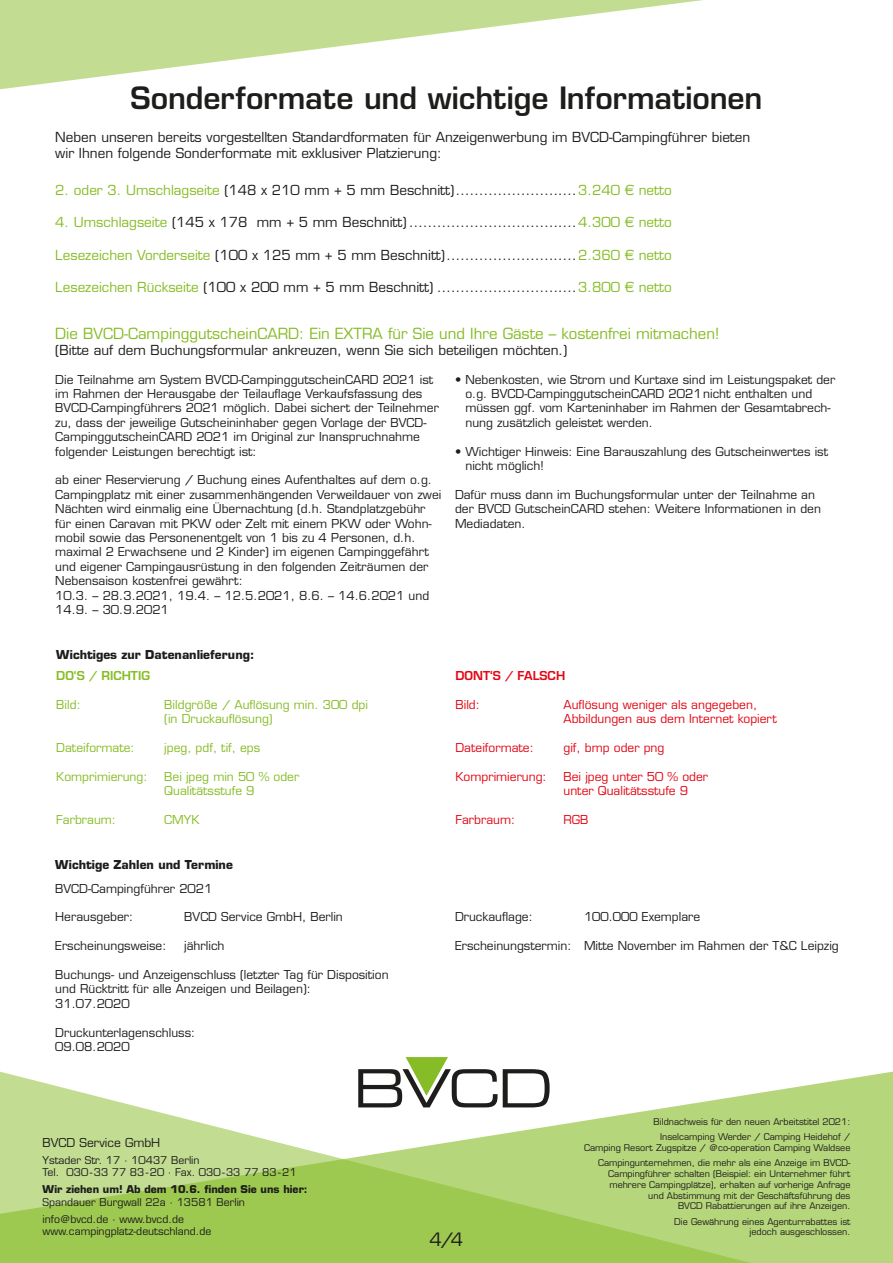
<style>
.page{position:relative;width:893px;height:1263px;background:#fff}
.page>*{position:absolute;margin:0;border:0;box-sizing:border-box;transform-origin:0 0}
.t1{font:600 30px "Eurostile LT";color:#1d1d1b}
.t2{font:18px "Eurostile LT";color:#1d1d1b}
.t3{font:15px "Eurostile LT";color:#86bc25}
.t4{font:13.5px/16.2px "Eurostile LT";color:#1d1d1b}
.t5{font:12px/14.4px "Eurostile LT";color:#1d1d1b}
.t6{font:12px/14.4px "Eurostile LT";color:#e30613}
.t7{font:12px/14.4px "Eurostile LT";color:#86bc25}
.t8{font:700 12px "Eurostile LT";color:#1d1d1b}
.t9{font:600 12px "Eurostile LT";color:#e30613}
.t10{font:600 12px "Eurostile LT";color:#86bc25}
.t11{font:10.5px/12.6px "Eurostile LT";color:#1d1d1b}
.t12{font:700 10.5px "Eurostile LT";color:#1d1d1b}
.t13{font:9px/10.8px "Eurostile LT";color:#1d1d1b;text-align:right}
.s1{color:#86bc25}
</style>
<div class="page">
<svg style="left:0;top:0;width:703px;height:89px"></svg>
<svg style="left:0;top:1071px;width:893px;height:192px"></svg>
<svg style="left:358px;top:1057px;width:192px;height:50px"></svg>
<h1 class="t1" style="left:131px;top:79px;width:633px">Sonderformate und wichtige Informationen</h1>
<p class="t4" style="left:55px;top:129px;width:697px">Neben unseren bereits vorgestellten Standardformaten für Anzeigenwerbung im BVCD-Campingführer bieten wir Ihnen folgende Sonderformate mit exklusiver Platzierung:</p>
<p class="t4" style="left:55px;top:182px;width:618px"><span class="s1">2. oder 3. Umschlagseite</span> (148 x 210 mm + 5 mm Beschnitt)..........................<span class="s1">3.240 € netto</span></p>
<p class="t4" style="left:55px;top:214px;width:618px"><span class="s1">4. Umschlagseite</span> (145 x 178 mm + 5 mm Beschnitt) ....................................<span class="s1">4.300 € netto</span></p>
<p class="t4" style="left:55px;top:247px;width:618px"><span class="s1">Lesezeichen Vorderseite</span> (100 x 125 mm + 5 mm Beschnitt)............................<span class="s1">2.360 € netto</span></p>
<p class="t4" style="left:55px;top:279px;width:618px"><span class="s1">Lesezeichen Rückseite</span> (100 x 200 mm + 5 mm Beschnitt) ..............................<span class="s1">3.800 € netto</span></p>
<p class="t3" style="left:55px;top:324px;width:665px">Die BVCD-CampinggutscheinCARD: Ein EXTRA für Sie und Ihre Gäste – kostenfrei mitmachen!</p>
<p class="t4" style="left:55px;top:342px;width:514px">(Bitte auf dem Buchungsformular ankreuzen, wenn Sie sich beteiligen möchten.)</p>
<p class="t5" style="left:55px;top:372px;width:385px">Die Teilnahme am System BVCD-CampinggutscheinCARD 2021 ist im Rahmen der Herausgabe der Teilauflage Verkaufsfassung des BVCD-Campingführers 2021 möglich. Dabei sichert der Teilnehmer zu, dass der jeweilige Gutscheininhaber gegen Vorlage der BVCD-CampinggutscheinCARD 2021 im Original zur Inanspruchnahme folgender Leistungen berechtigt ist:</p>
<p class="t5" style="left:55px;top:473px;width:388px">ab einer Reservierung / Buchung eines Aufenthaltes auf dem o.g.<br>Campingplatz mit einer zusammenhängenden Verweildauer von zwei Nächten wird einmalig eine Übernachtung (d.h. Standplatzgebühr für einen Caravan mit PKW oder Zelt mit einem PKW oder Wohn&shy;mobil sowie das Personenentgelt von 1 bis zu 4 Personen, d.h. maximal 2 Erwachsene und 2 Kinder) im eigenen Campinggefährt und eigener Campingausrüstung in den folgenden Zeiträumen der Nebensaison kostenfrei gewährt:<br>10.3. – 28.3.2021, 19.4. – 12.5.2021, 8.6. – 14.6.2021 und 14.9. – 30.9.2021</p>
<p class="t5" style="left:465px;top:372px;width:371px;text-indent:-10px">• Nebenkosten, wie Strom und Kurtaxe sind im Leistungspaket der o.g. BVCD-CampinggutscheinCARD 2021nicht enthalten und müssen ggf. vom Karteninhaber im Rahmen der Gesamtabrech&shy;nung zusätzlich geleistet werden.</p>
<p class="t5" style="left:465px;top:444px;width:364px;text-indent:-10px">• Wichtiger Hinweis: Eine Barauszahlung des Gutscheinwertes ist nicht möglich!</p>
<p class="t5" style="left:455px;top:487px;width:367px">Dafür muss dann im Buchungsformular unter der Teilnahme an der BVCD GutscheinCARD stehen: Weitere Informationen in den<br>Mediadaten.</p>
<p class="t8" style="left:56px;top:647px;width:200px">Wichtiges zur Datenanlieferung:</p>
<p class="t10" style="left:56px;top:668px;width:95px">DO‘S / RICHTIG</p>
<p class="t7" style="left:56px;top:697px;width:26px">Bild:</p>
<p class="t7" style="left:164px;top:697px;width:205px">Bildgröße / Auflösung min. 300 dpi (in Druckauflösung)</p>
<p class="t7" style="left:56px;top:740px;width:80px">Dateiformate:</p>
<p class="t7" style="left:164px;top:740px;width:97px">jpeg, pdf, tif, eps</p>
<p class="t7" style="left:56px;top:769px;width:93px">Komprimierung:</p>
<p class="t7" style="left:164px;top:769px;width:136px">Bei jpeg min 50 % oder<br>Qualitätsstufe 9</p>
<p class="t7" style="left:56px;top:812px;width:61px">Farbraum:</p>
<p class="t7" style="left:164px;top:812px;width:37px">CMYK</p>
<p class="t8" style="left:55px;top:857px;width:179px">Wichtige Zahlen und Termine</p>
<p class="t5" style="left:55px;top:881px;width:159px">BVCD-Campingführer 2021</p>
<p class="t5" style="left:55px;top:910px;width:79px">Herausgeber:</p>
<p class="t5" style="left:184px;top:910px;width:160px">BVCD Service GmbH, Berlin</p>
<p class="t5" style="left:55px;top:939px;width:113px">Erscheinungsweise:</p>
<p class="t5" style="left:184px;top:939px;width:42px">jährlich</p>
<p class="t5" style="left:55px;top:967px;width:335px">Buchungs- und Anzeigenschluss (letzter Tag für Disposition und Rücktritt für alle Anzeigen und Beilagen):<br>31.07.2020</p>
<p class="t5" style="left:55px;top:1025px;width:142px">Druckunterlagenschluss:<br>09.08.2020</p>
<p class="t5" style="left:43px;top:1135px;width:119px">BVCD Service GmbH</p>
<p class="t11" style="left:43px;top:1154px;width:256px">Ystader Str. 17 · 10437 Berlin<br>Tel. 030-33 77 83-20 · Fax. 030-33 77 83-21</p>
<p class="t12" style="left:43px;top:1183px;width:267px">Wir ziehen um! Ab dem 10.6. finden Sie uns hier:</p>
<p class="t11" style="left:43px;top:1194px;width:204px;line-height:16.8px">Spandauer Burgwall 22a · 13581 Berlin info@bvcd.de · www.bvcd.de</p>
<p class="t11" style="left:43px;top:1225px;width:170px">www.campingplatz-deutschland.de</p>
<p class="t9" style="left:455px;top:668px;width:111px">DONT‘S / FALSCH</p>
<p class="t6" style="left:455px;top:697px;width:26px">Bild:</p>
<p class="t6" style="left:563px;top:697px;width:215px">Auflösung weniger als angegeben,<br>Abbildungen aus dem Internet kopiert</p>
<p class="t6" style="left:455px;top:740px;width:80px">Dateiformate:</p>
<p class="t6" style="left:563px;top:740px;width:102px">gif, bmp oder png</p>
<p class="t6" style="left:455px;top:769px;width:93px">Komprimierung:</p>
<p class="t6" style="left:563px;top:769px;width:146px">Bei jpeg unter 50 % oder unter Qualitätsstufe 9</p>
<p class="t6" style="left:455px;top:812px;width:61px">Farbraum:</p>
<p class="t6" style="left:563px;top:812px;width:27px">RGB</p>
<p class="t5" style="left:455px;top:910px;width:79px">Druckauflage:</p>
<p class="t5" style="left:584px;top:910px;width:118px">100.000 Exemplare</p>
<p class="t5" style="left:455px;top:939px;width:385px">Erscheinungstermin: Mitte November im Rahmen der T&amp;C Leipzig</p>
<h2 class="t2" style="left:430px;top:1228px;width:35px">4/4</h2>
<p class="t13" style="left:654px;top:1115px;width:198px;line-height:15px">Bildnachweis für den neuen Arbeitstitel 2021:<br>Inselcamping Werder / Camping Heidehof /</p>
<p class="t13" style="left:584px;top:1140px;width:268px;line-height:15px">Camping Resort Zugspitze / @co-operation Camping Waldsee<br>Campingunternehmen, die mehr als eine Anzeige im BVCD-</p>
<p class="t13" style="left:608px;top:1168px;width:244px">Campingführer schalten (Beispiel: ein Unternehmer führt mehrere Campingplätze), erhalten auf vorherige Anfrage und Abstimmung mit der Geschäftsführung des<br>BVCD Rabattierungen auf ihre Anzeigen.</p>
<p class="t13" style="left:674px;top:1216px;width:178px">Die Gewährung eines Agenturrabattes ist jedoch ausgeschlossen.</p>
</div>
